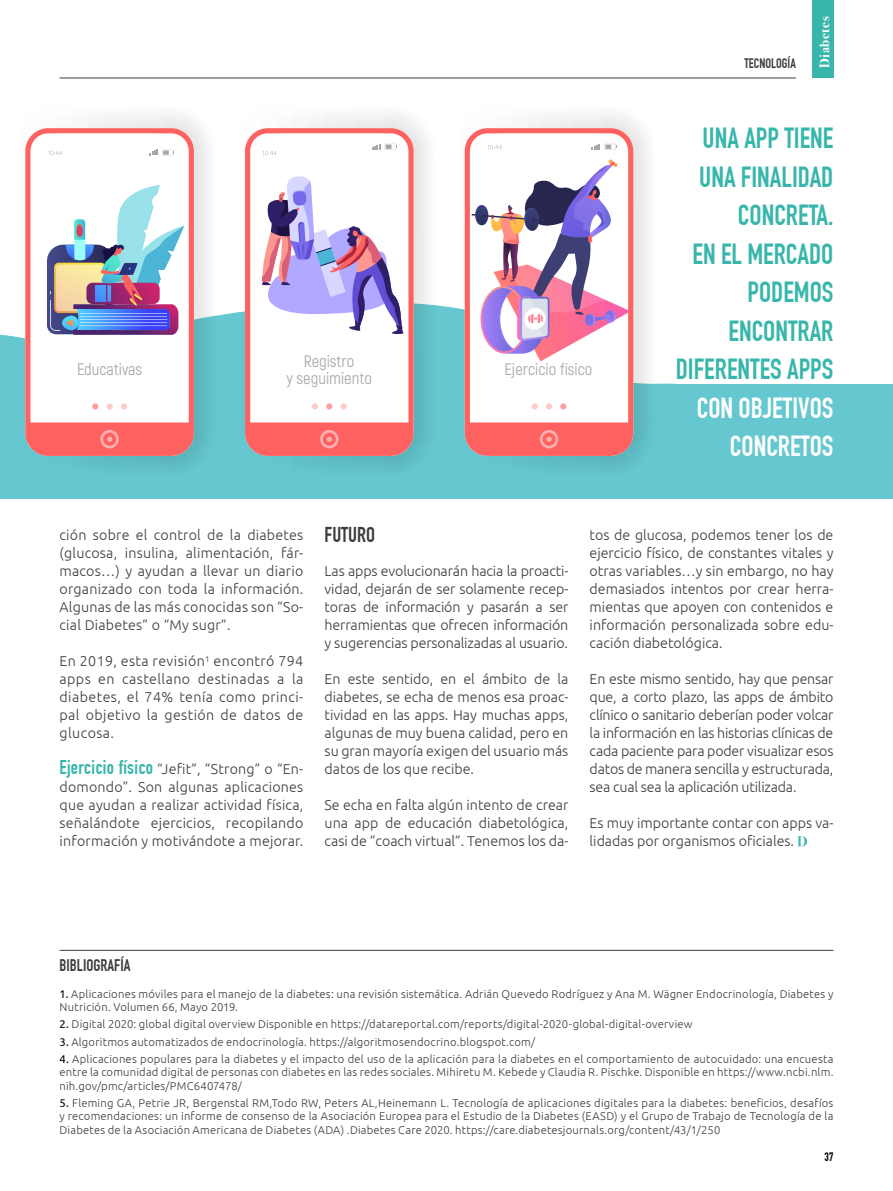
<style>
.page{position:relative;width:893px;height:1191px;background:#fff}
.page>*{position:absolute;margin:0;border:0;box-sizing:border-box;transform-origin:0 0}
.t1{font:28.5px/38.5px "DIN Engschrift Std";color:#38b6ab;text-align:right}
.t2{font:21px "DIN Engschrift Std";color:#3c3c3b}
.t3{font:16.65px/17.5px "Akrobat";color:#a6a6a6;text-align:center}
.t4{font:16.5px "DIN Engschrift Std";color:#3c3c3b}
.t5{font:300 14.25px/18px "Ubuntu";color:#3c3c3b;text-align:justify}
.t6{font:13.5px "DIN Engschrift Std";color:#3c3c3b}
.t7{font:700 13.5px "Bodoni Svty Two ITCTT";letter-spacing:.04em;color:#fff}
.t8{font:12px "DIN Engschrift Std";color:#000}
.t9{font:300 11.25px/13.2px "Ubuntu";letter-spacing:.015em;color:#3c3c3b;text-align:justify}
.s1{color:#fff}
.s2{font-family:"DIN Engschrift Std";font-weight:400;font-size:19.5px;color:#38b6ab}
.s3{font-weight:400;color:#000}
</style>
<div class="page">
<svg style="left:0;top:305px;width:676px;height:193px;background:#71ccd3"></svg>
<svg style="left:4px;top:118px;width:211px;height:359px"></svg>
<svg style="left:25px;top:128px;width:169px;height:328px"></svg>
<svg style="left:100px;top:430px;width:19px;height:18px"></svg>
<svg style="left:223px;top:113px;width:212px;height:364px"></svg>
<svg style="left:245px;top:128px;width:169px;height:328px"></svg>
<svg style="left:320px;top:430px;width:18px;height:18px"></svg>
<svg style="left:443px;top:113px;width:212px;height:364px"></svg>
<svg style="left:465px;top:128px;width:168px;height:328px"></svg>
<svg style="left:540px;top:430px;width:18px;height:18px"></svg>
<svg style="left:261px;top:176px;width:143px;height:158px"></svg>
<svg style="left:0;top:113px;width:184px;height:222px"></svg>
<svg style="left:471px;top:159px;width:159px;height:202px"></svg>
<div style="left:676px;top:384px;width:217px;height:114px;background:#65c7d0"></div>
<hr style="left:60px;top:78px;width:736px;height:1px;background:#3c3c3b">
<div style="left:812px;top:0;width:21px;height:78px;background:#38b6ab"></div>
<hr style="left:60px;top:950px;width:773px;height:1px;background:#3c3c3b">
<svg style="left:797px;top:836px;width:10px;height:10px"></svg>
<p class="t3" style="left:286px;top:352px;width:87px">Registro<br>y seguimiento</p>
<p class="t3" style="left:77px;top:360px;width:67px">Educativas</p>
<p class="t3" style="left:504px;top:360px;width:90px">Ejercicio físico</p>
<p class="t6" style="left:744px;top:55px;width:53px">TECNOLOGÍA</p>
<p class="t7" style="left:813px;top:68px;width:53px;rotate:-90deg">Diabetes</p>
<p class="t1" style="left:676px;top:119px;width:159px">UNA APP TIENE<br>UNA FINALIDAD<br>CONCRETA.<br>EN EL MERCADO<br>PODEMOS<br>ENCONTRAR<br>DIFERENTES APPS<br><span class="s1">CON OBJETIVOS<br>CONCRETOS</span></p>
<p class="t5" style="left:60px;top:526px;width:245px">ción sobre el control de la diabetes (glucosa, insulina, alimentación, fár&shy;macos…) y ayudan a llevar un diario organizado con toda la información.<br>Algunas de las más conocidas son “So&shy;cial Diabetes” o “My sugr”.</p>
<p class="t5" style="left:60px;top:652px;width:245px">En 2019, esta revisión<sup>1</sup> encontró 794 apps en castellano destinadas a la diabetes, el 74% tenía como princi&shy;pal objetivo la gestión de datos de glucosa.</p>
<p class="t5" style="left:60px;top:760px;width:245px"><span class="s2">Ejercicio físico</span> “Jefit”, “Strong” o “En&shy;domondo”. Son algunas aplicaciones que ayudan a realizar actividad física, señalándote ejercicios, recopilando información y motivándote a mejorar.</p>
<p class="t2" style="left:325px;top:522px;width:52px">FUTURO</p>
<p class="t5" style="left:325px;top:562px;width:245px">Las apps evolucionarán hacia la proacti&shy;vidad, dejarán de ser solamente recep&shy;toras de información y pasarán a ser herramientas que ofrecen información y sugerencias personalizadas al usuario.</p>
<p class="t5" style="left:325px;top:670px;width:245px">En este sentido, en el ámbito de la diabetes, se echa de menos esa proac&shy;tividad en las apps. Hay muchas apps, algunas de muy buena calidad, pero en su gran mayoría exigen del usuario más datos de los que recibe.</p>
<p class="t5" style="left:325px;top:796px;width:245px">Se echa en falta algún intento de crear una app de educación diabetológica, casi de “coach virtual”. Tenemos los da-</p>
<p class="t5" style="left:590px;top:526px;width:245px">tos de glucosa, podemos tener los de ejercicio físico, de constantes vitales y otras variables…y sin embargo, no hay demasiados intentos por crear herra&shy;mientas que apoyen con contenidos e información personalizada sobre edu&shy;cación diabetológica.</p>
<p class="t5" style="left:590px;top:670px;width:245px">En este mismo sentido, hay que pensar que, a corto plazo, las apps de ámbito clínico o sanitario deberían poder volcar la información en las historias clínicas de cada paciente para poder visualizar esos datos de manera sencilla y estructurada, sea cual sea la aplicación utilizada.</p>
<p class="t5" style="left:590px;top:814px;width:245px">Es muy importante contar con apps va&shy;lidadas por organismos oficiales.</p>
<p class="t4" style="left:60px;top:955px;width:72px">BIBLIOGRAFÍA</p>
<p class="t9" style="left:60px;top:986px;width:775px"><span class="s3">1.</span> Aplicaciones móviles para el manejo de la diabetes: una revisión sistemática. Adrián Quevedo Rodríguez y Ana M. Wägner Endocrinología, Diabetes y<br>Nutrición. Volumen 66, Mayo 2019.</p>
<p class="t9" style="left:60px;top:1017px;width:635px"><span class="s3">2.</span> Digital 2020: global digital overview Disponible en https://datareportal.com/reports/digital-2020-global-digital-overview</p>
<p class="t9" style="left:60px;top:1035px;width:477px"><span class="s3">3.</span> Algoritmos automatizados de endocrinología. https://algoritmosendocrino.blogspot.com/</p>
<p class="t9" style="left:60px;top:1052px;width:775px"><span class="s3">4.</span> Aplicaciones populares para la diabetes y el impacto del uso de la aplicación para la diabetes en el comportamiento de autocuidado: una encuesta entre la comunidad digital de personas con diabetes en las redes sociales. Mihiretu M. Kebede y Claudia R. Pischke. Disponible en https://www.ncbi.nlm. nih.gov/pmc/articles/PMC6407478/</p>
<p class="t9" style="left:60px;top:1096px;width:775px"><span class="s3">5.</span> Fleming GA, Petrie JR, Bergenstal RM,Todo RW, Peters AL,Heinemann L. Tecnología de aplicaciones digitales para la diabetes: beneficios, desafíos y recomendaciones: un informe de consenso de la Asociación Europea para el Estudio de la Diabetes (EASD) y el Grupo de Trabajo de Tecnología de la Diabetes de la Asociación Americana de Diabetes (ADA) .Diabetes Care 2020. https://care.diabetesjournals.org/content/43/1/250</p>
<p class="t8" style="left:824px;top:1149px;width:10px">37</p>
</div>
